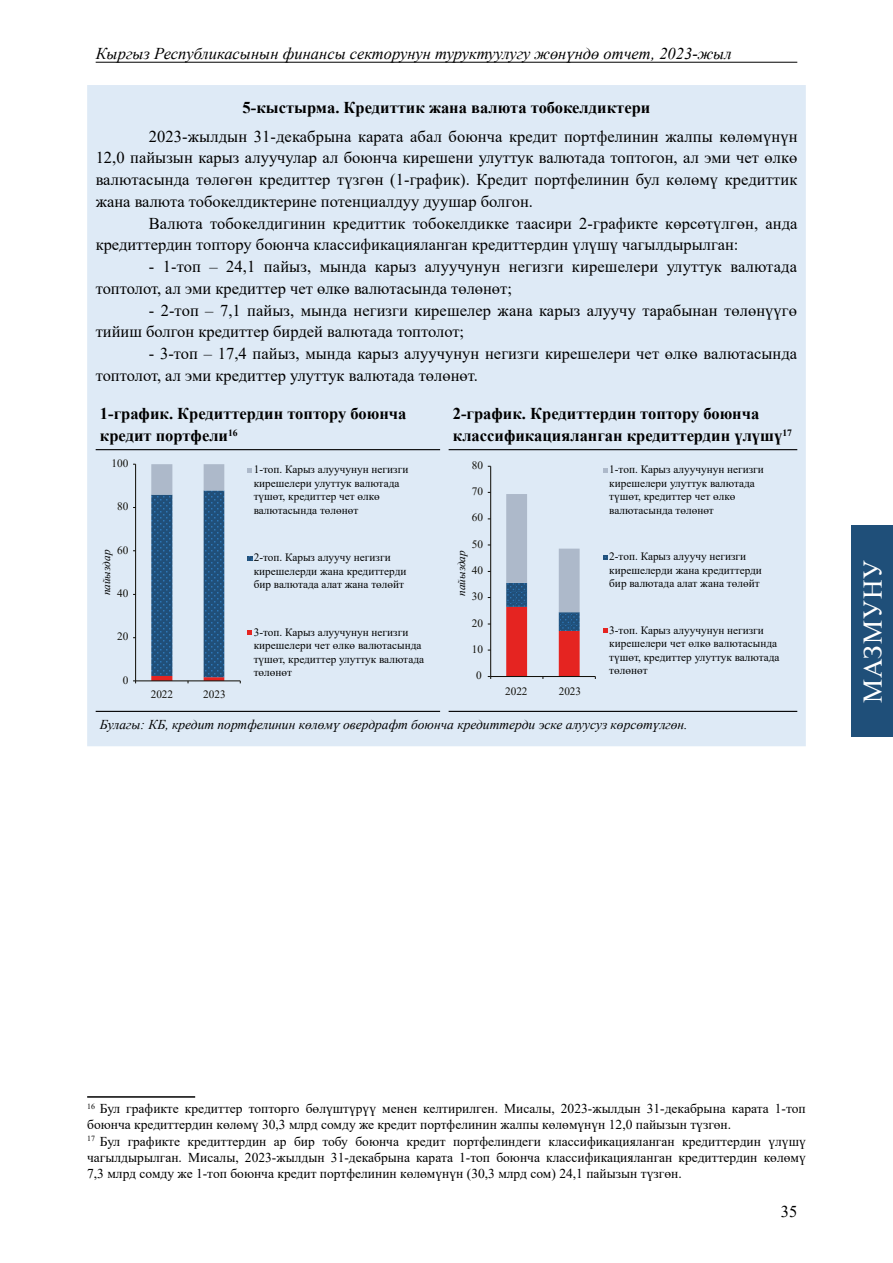
<style>
.page{position:relative;width:893px;height:1263px;background:#fff}
.page>*{position:absolute;margin:0;border:0;box-sizing:border-box;transform-origin:0 0}
.t1{font:27px "Times New Roman";letter-spacing:.035em;color:#fff}
.t2{font:16.5px/21.8px "Times New Roman";color:#000}
.t3{font:700 16.5px/21.8px "Times New Roman";color:#000}
.t4{font:italic 16.5px "Times New Roman";color:#000}
.t5{font:13.5px/16.2px "Times New Roman";color:#000}
.t6{font:italic 13.5px "Times New Roman";color:#000}
.t7{font:11.25px/13.5px "Times New Roman";color:#010202}
.t8{font:11.25px "Times New Roman";color:#12110b}
.t9{font:italic 11.25px "Times New Roman";color:#010202}
</style>
<div class="page">
<hr style="left:96px;top:62px;width:701px;height:1px;background:#000">
<div style="left:87px;top:85px;width:719px;height:661px;background:#deeaf6"></div>
<hr style="left:96px;top:449px;width:344px;height:1px;background:#000">
<hr style="left:96px;top:711px;width:344px;height:1px;background:#000">
<hr style="left:449px;top:449px;width:348px;height:1px;background:#000">
<hr style="left:449px;top:711px;width:348px;height:1px;background:#000">
<svg style="left:248px;top:468px;width:4px;height:4px"></svg>
<svg style="left:248px;top:556px;width:4px;height:4px"></svg>
<svg style="left:248px;top:631px;width:4px;height:4px"></svg>
<hr style="left:135px;top:464px;width:1px;height:217px;background:#12110b">
<hr style="left:136px;top:680px;width:104px;height:1px;background:#12110b">
<svg style="left:151px;top:464px;width:73px;height:219px;background:#7f9cb8"></svg>
<svg style="left:603px;top:468px;width:5px;height:4px"></svg>
<svg style="left:603px;top:555px;width:5px;height:4px"></svg>
<svg style="left:603px;top:629px;width:5px;height:4px"></svg>
<hr style="left:490px;top:466px;width:1px;height:210px;background:#12110b">
<hr style="left:491px;top:676px;width:104px;height:1px;background:#12110b">
<svg style="left:506px;top:494px;width:74px;height:185px;background:#c6b1bd"></svg>
<hr style="left:87px;top:1096px;width:108px;height:2px;background:#000">
<div style="left:852px;top:526px;width:41px;height:211px;background:#1f4f79"></div>
<p class="t4" style="left:96px;top:42px;width:637px">Кыргыз Республикасынын финансы секторунун туруктуулугу жөнүндө отчет, 2023-жыл</p>
<p class="t3" style="left:243px;top:96px;width:409px">5-кыстырма. Кредиттик жана валюта тобокелдиктери</p>
<p class="t2" style="left:96px;top:125px;width:703px;text-align:justify;text-indent:53px">2023-жылдын 31-декабрына карата абал боюнча кредит портфелинин жалпы көлөмүнүн 12,0 пайызын карыз алуучулар ал боюнча кирешени улуттук валютада топтогон, ал эми чет өлкө валютасында төлөгөн кредиттер түзгөн (1-график). Кредит портфелинин бул көлөмү кредиттик жана валюта тобокелдиктерине потенциалдуу дуушар болгон.</p>
<p class="t2" style="left:96px;top:212px;width:703px;text-indent:53px">Валюта тобокелдигинин кредиттик тобокелдикке таасири 2-графикте көрсөтүлгөн, анда кредиттердин топтору боюнча классификацияланган кредиттердин үлүшү чагылдырылган:</p>
<p class="t2" style="left:96px;top:255px;width:703px;text-indent:53px">- 1-топ – 24,1 пайыз, мында карыз алуучунун негизги кирешелери улуттук валютада топтолот, ал эми кредиттер чет өлкө валютасында төлөнөт;</p>
<p class="t2" style="left:96px;top:299px;width:703px;text-indent:53px">- 2-топ – 7,1 пайыз, мында негизги кирешелер жана карыз алуучу тарабынан төлөнүүгө тийиш болгон кредиттер бирдей валютада топтолот;</p>
<p class="t2" style="left:96px;top:342px;width:703px;text-indent:53px">- 3-топ – 17,4 пайыз, мында карыз алуучунун негизги кирешелери чет өлкө валютасында топтолот, ал эми кредиттер улуттук валютада төлөнөт.</p>
<p class="t3" style="left:100px;top:402px;width:308px">1-график. Кредиттердин топтору боюнча кредит портфели<sup>16</sup></p>
<p class="t3" style="left:453px;top:402px;width:341px">2-график. Кредиттердин топтору боюнча классификацияланган кредиттердин үлүшү<sup>17</sup></p>
<p class="t8" style="left:111px;top:455px;width:18px">100</p>
<p class="t8" style="left:117px;top:499px;width:13px">80</p>
<p class="t8" style="left:117px;top:542px;width:13px">60</p>
<p class="t9" style="left:99px;top:595px;width:48px;rotate:-90deg">пайыздар</p>
<p class="t8" style="left:117px;top:585px;width:13px">40</p>
<p class="t8" style="left:117px;top:629px;width:13px">20</p>
<p class="t8" style="left:123px;top:672px;width:7px">0</p>
<p class="t7" style="left:254px;top:462px;width:156px">1-топ. Карыз алуучунун негизги кирешелери улуттук валютада түшөт, кредиттер чет өлкө валютасында төлөнөт</p>
<p class="t7" style="left:254px;top:550px;width:154px">2-топ. Карыз алуучу негизги кирешелерди жана кредиттерди бир валютада алат жана төлөйт</p>
<p class="t7" style="left:254px;top:625px;width:172px">3-топ. Карыз алуучунун негизги кирешелери чет өлкө валютасында түшөт, кредиттер улуттук валютада төлөнөт</p>
<p class="t8" style="left:472px;top:457px;width:13px">80</p>
<p class="t8" style="left:472px;top:483px;width:13px">70</p>
<p class="t8" style="left:472px;top:510px;width:13px">60</p>
<p class="t8" style="left:472px;top:536px;width:13px">50</p>
<p class="t9" style="left:454px;top:596px;width:48px;rotate:-90deg">пайыздар</p>
<p class="t8" style="left:472px;top:562px;width:13px">40</p>
<p class="t8" style="left:472px;top:589px;width:13px">30</p>
<p class="t8" style="left:472px;top:615px;width:13px">20</p>
<p class="t8" style="left:472px;top:641px;width:13px">10</p>
<p class="t8" style="left:476px;top:667px;width:7px">0</p>
<p class="t7" style="left:609px;top:462px;width:156px">1-топ. Карыз алуучунун негизги кирешелери улуттук валютада түшөт, кредиттер чет өлкө валютасында төлөнөт</p>
<p class="t7" style="left:609px;top:549px;width:154px">2-топ. Карыз алуучу негизги кирешелерди жана кредиттерди бир валютада алат жана төлөйт</p>
<p class="t7" style="left:609px;top:623px;width:172px">3-топ. Карыз алуучунун негизги кирешелери чет өлкө валютасында түшөт, кредиттер улуттук валютада төлөнөт</p>
<p class="t8" style="left:505px;top:684px;width:24px">2022</p>
<p class="t8" style="left:559px;top:684px;width:24px">2023</p>
<p class="t6" style="left:100px;top:715px;width:589px">Булагы: КБ, кредит портфелинин көлөмү овердрафт боюнча кредиттерди эске алуусуз көрсөтүлгөн.</p>
<p class="t8" style="left:151px;top:686px;width:24px">2022</p>
<p class="t8" style="left:203px;top:686px;width:24px">2023</p>
<h1 class="t1" style="left:854px;top:703px;width:145px;rotate:-90deg">МАЗМУНУ</h1>
<p class="t5" style="left:87px;top:1100px;width:720px"><sup>16</sup> Бул графикте кредиттер топторго бөлүштүрүү менен келтирилген. Мисалы, 2023-жылдын 31-декабрына карата 1-топ боюнча кредиттердин көлөмү 30,3 млрд сомду же кредит портфелинин жалпы көлөмүнүн 12,0 пайызын түзгөн.<br><sup>17</sup> Бул графикте кредиттердин ар бир тобу боюнча кредит портфелиндеги классификацияланган кредиттердин үлүшү чагылдырылган. Мисалы, 2023-жылдын 31-декабрына карата 1-топ боюнча классификацияланган кредиттердин көлөмү 7,3 млрд сомду же 1-топ боюнча кредит портфелинин көлөмүнүн (30,3 млрд сом) 24,1 пайызын түзгөн.</p>
<p class="t2" style="left:781px;top:1200px;width:18px">35</p>
</div>
